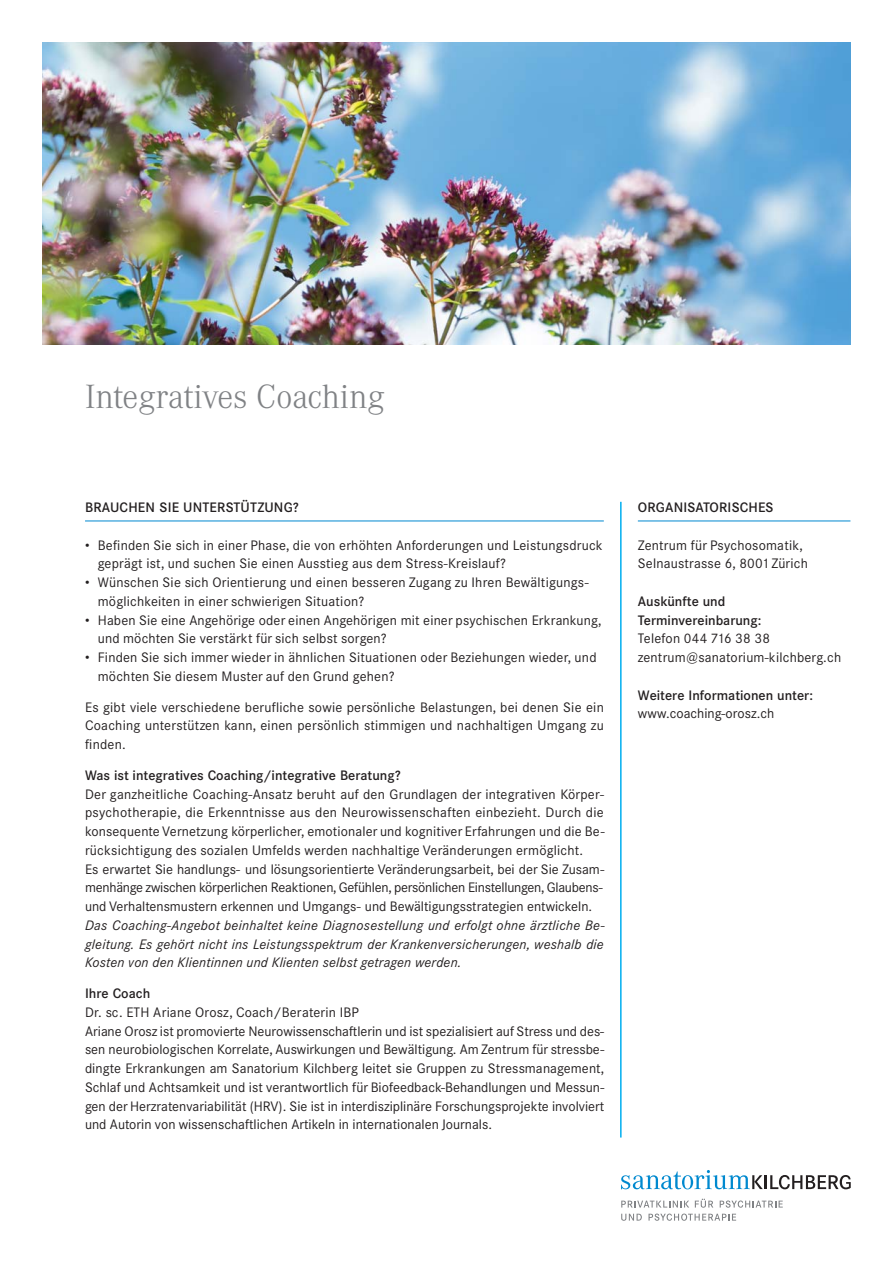
<style>
.page{position:relative;width:893px;height:1263px;background:#fff}
.page>*{position:absolute;margin:0;border:0;box-sizing:border-box;transform-origin:0 0}
.t1{font:300 33px "Corporate ABQ";color:#808285}
.t2{font:13.5px/18.8px "Corporate SBQ";letter-spacing:.01em;color:#231f20}
.t3{font:italic 13.5px/18.8px "Corporate SBQ";letter-spacing:.015em;color:#231f20;text-align:justify}
.t4{font:500 13.5px/18.8px "Corporate SBQ";color:#231f20}
</style>
<div class="page">
<img style="left:43px;top:43px;width:807px;height:301px">
<svg style="left:621px;top:1170px;width:230px;height:19px"></svg>
<svg style="left:621px;top:1199px;width:162px;height:22px"></svg>
<hr style="left:85px;top:521px;width:519px;height:1px;background:#0089d0">
<hr style="left:620px;top:502px;width:2px;height:635px;background:#00aeef">
<hr style="left:638px;top:521px;width:212px;height:1px;background:#0089d0">
<h1 class="t1" style="left:85px;top:384px;width:301px">Integratives Coaching</h1>
<p class="t4" style="left:85px;top:500px;width:215px">BRAUCHEN SIE UNTERSTÜTZUNG?</p>
<p class="t2" style="left:98px;top:537px;width:506px;text-indent:-13px">• Befinden Sie sich in einer Phase, die von erhöhten Anforderungen und Leistungsdruck geprägt ist, und suchen Sie einen Ausstieg aus dem Stress-Kreislauf?</p>
<p class="t2" style="left:98px;top:574px;width:492px;text-indent:-13px">• Wünschen Sie sich Orientierung und einen besseren Zugang zu Ihren Bewältigungs&shy;möglichkeiten in einer schwierigen Situation?</p>
<p class="t2" style="left:98px;top:612px;width:505px;text-indent:-13px">• Haben Sie eine Angehörige oder einen Angehörigen mit einer psychischen Erkrankung, und möchten Sie verstärkt für sich selbst sorgen?</p>
<p class="t2" style="left:98px;top:649px;width:500px;text-indent:-13px">• Finden Sie sich immer wieder in ähnlichen Situationen oder Beziehungen wieder, und möchten Sie diesem Muster auf den Grund gehen?</p>
<p class="t2" style="left:85px;top:699px;width:520px;text-align:justify">Es gibt viele verschiedene berufliche sowie persönliche Belastungen, bei denen Sie ein Coaching unterstützen kann, einen persönlich stimmigen und nachhaltigen Umgang zu finden.</p>
<p class="t4" style="left:85px;top:767px;width:317px">Was ist integratives Coaching/integrative Beratung?</p>
<p class="t2" style="left:85px;top:786px;width:521px">Der ganzheitliche Coaching-Ansatz beruht auf den Grundlagen der integrativen Körper&shy;psychotherapie, die Erkenntnisse aus den Neurowissenschaften einbezieht. Durch die konsequente Vernetzung körperlicher, emotionaler und kognitiver Erfahrungen und die Be&shy;rücksichtigung des sozialen Umfelds werden nachhaltige Veränderungen ermöglicht.<br>Es erwartet Sie handlungs- und lösungsorientierte Veränderungsarbeit, bei der Sie Zusam&shy;menhänge zwischen körperlichen Reaktionen, Gefühlen, persönlichen Einstellungen, Glaubens&shy;und Verhaltensmustern erkennen und Umgangs- und Bewältigungsstrategien entwickeln.</p>
<p class="t3" style="left:85px;top:917px;width:521px">Das Coaching-Angebot beinhaltet keine Diagnosestellung und erfolgt ohne ärztliche Be&shy;gleitung. Es gehört nicht ins Leistungsspektrum der Krankenversicherungen, weshalb die Kosten von den Klientinnen und Klienten selbst getragen werden.</p>
<p class="t4" style="left:85px;top:986px;width:67px">Ihre Coach</p>
<p class="t2" style="left:85px;top:1004px;width:521px">Dr. sc. ETH Ariane Orosz, Coach/Beraterin IBP<br>Ariane Orosz ist promovierte Neurowissenschaftlerin und ist spezialisiert auf Stress und des&shy;sen neurobiologischen Korrelate, Auswirkungen und Bewältigung. Am Zentrum für stressbe&shy;dingte Erkrankungen am Sanatorium Kilchberg leitet sie Gruppen zu Stressmanagement, Schlaf und Achtsamkeit und ist verantwortlich für Biofeedback-Behandlungen und Messun&shy;gen der Herzratenvariabilität (HRV). Sie ist in interdisziplinäre Forschungsprojekte involviert und Autorin von wissenschaftlichen Artikeln in internationalen Journals.</p>
<p class="t4" style="left:638px;top:500px;width:137px">ORGANISATORISCHES</p>
<p class="t2" style="left:638px;top:537px;width:172px">Zentrum für Psychosomatik,<br>Selnaustrasse 6, 8001 Zürich</p>
<p class="t4" style="left:638px;top:593px;width:125px">Auskünfte und<br>Terminvereinbarung:</p>
<p class="t2" style="left:638px;top:631px;width:205px">Telefon 044 716 38 38 zentrum@sanatorium-kilchberg.ch</p>
<p class="t4" style="left:638px;top:687px;width:177px">Weitere Informationen unter:</p>
<p class="t2" style="left:638px;top:705px;width:138px">www.coaching-orosz.ch</p>
</div>
